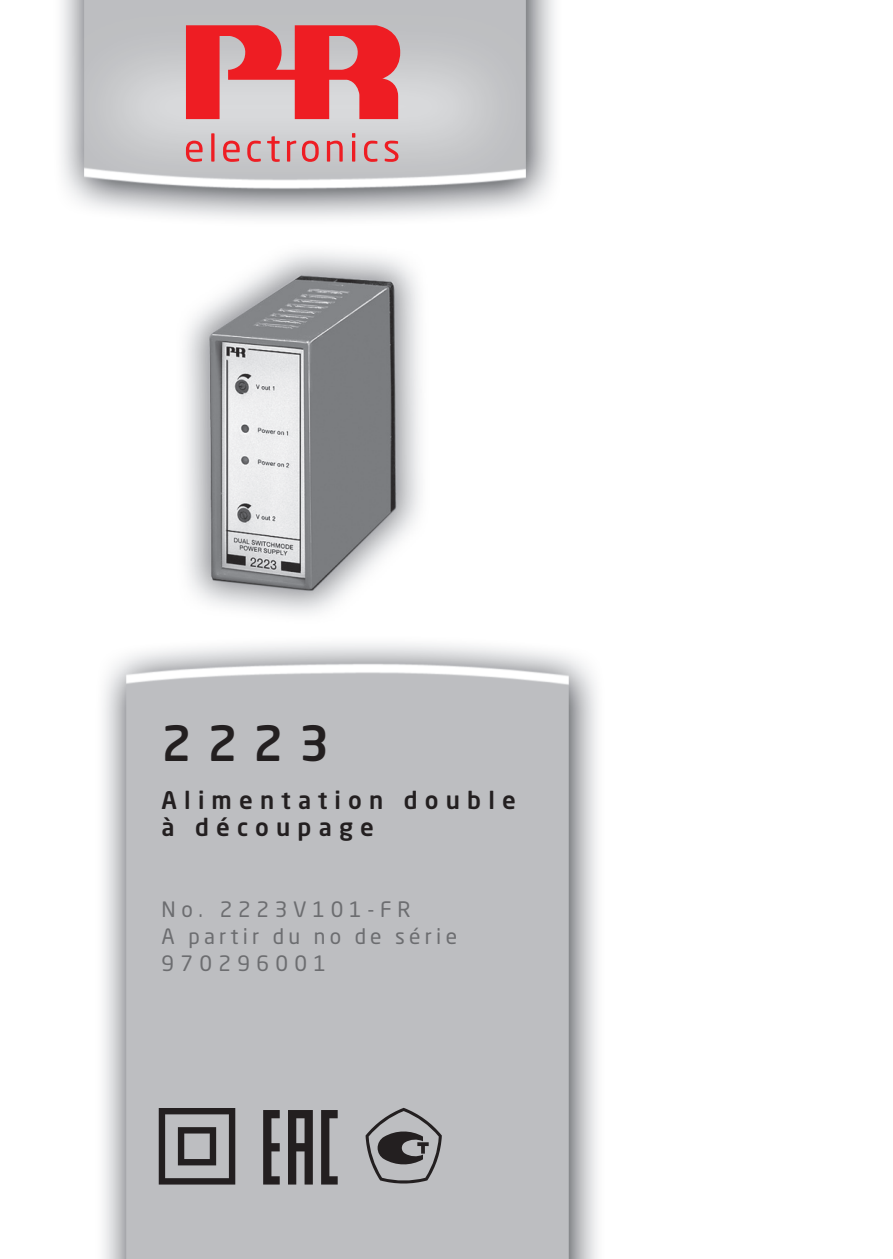
<style>
.page{position:relative;width:893px;height:1259px;background:#fff}
.page>*{position:absolute;margin:0;border:0;box-sizing:border-box;transform-origin:0 0}
.t1{font:500 48px "Neo Sans Pro";color:#231f20}
.t2{font:500 24px/27px "Neo Sans Pro";letter-spacing:.3em;color:#231f20}
.t3{font:21px/27px "Neo Sans Pro";letter-spacing:.27em;color:#6c6d70}
</style>
<div class="page">
<img style="left:61px;top:0;width:493px;height:219px">
<img style="left:185px;top:252px;width:235px;height:362px">
<img style="left:103px;top:643px;width:494px;height:616px">
<svg style="left:186px;top:141px;width:17px;height:21px"></svg>
<svg style="left:211px;top:133px;width:4px;height:29px"></svg>
<svg style="left:223px;top:141px;width:17px;height:21px"></svg>
<svg style="left:247px;top:141px;width:14px;height:21px"></svg>
<svg style="left:267px;top:136px;width:13px;height:26px"></svg>
<svg style="left:287px;top:141px;width:9px;height:21px"></svg>
<svg style="left:302px;top:141px;width:17px;height:21px"></svg>
<svg style="left:327px;top:141px;width:16px;height:21px"></svg>
<svg style="left:352px;top:133px;width:3px;height:29px"></svg>
<svg style="left:364px;top:141px;width:13px;height:21px"></svg>
<svg style="left:385px;top:141px;width:13px;height:21px"></svg>
<svg style="left:186px;top:25px;width:214px;height:94px;background:#e35b60"></svg>
<svg style="left:159px;top:1108px;width:76px;height:76px;background:#79787a"></svg>
<svg style="left:263px;top:1110px;width:75px;height:74px;background:#6b6a6c"></svg>
<svg style="left:366px;top:1107px;width:76px;height:77px;background:#8f8f91"></svg>
<h1 class="t1" style="left:162px;top:713px;width:169px">2223</h1>
<p class="t2" style="left:162px;top:786px;width:356px">Alimentation double à découpage</p>
<p class="t3" style="left:162px;top:895px;width:297px">No. 2223V101-FR<br>A partir du no de série<br>970296001</p>
</div>
